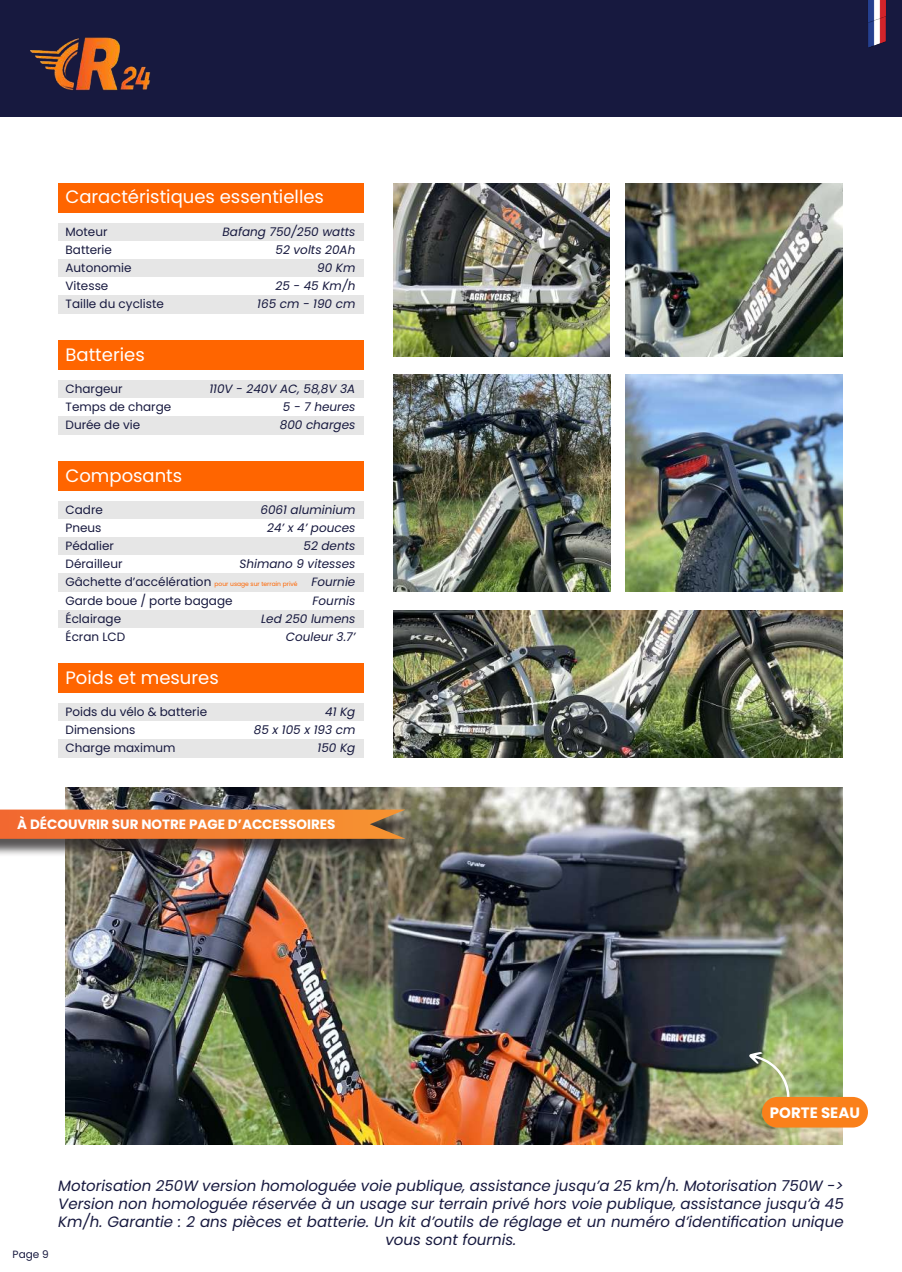
<style>
.page{position:relative;width:902px;height:1272px;background:#fff}
.page>*{position:absolute;margin:0;border:0;box-sizing:border-box;transform-origin:0 0}
.t1{font:18px "Poppins";color:#fff}
.t2{font:italic 15px/18px "Poppins";color:#17193f;text-align:center}
.t3{font:700 15px "Poppins";color:#fff}
.t4{font:700 13.5px "Poppins";color:#fff}
.t5{font:italic 12px/18px "Poppins";color:#17193f;text-align:right}
.t6{font:12px/18px "Poppins";color:#17193f}
.t7{font:10.5px "Poppins";color:#17193f}
.t8{font:6px "Poppins";color:#ff6500}
.s1{font-size:12px;color:#17193f}
</style>
<div class="page">
<div style="left:0;top:0;width:901px;height:117px;background:#17193f"></div>
<img style="left:30px;top:37px;width:121px;height:54px">
<div style="left:58px;top:183px;width:306px;height:29px;background:#ff6500"></div>
<div style="left:58px;top:223px;width:306px;height:18px;background:#e6e6e6"></div>
<div style="left:58px;top:259px;width:306px;height:18px;background:#e6e6e6"></div>
<div style="left:58px;top:295px;width:306px;height:18px;background:#e6e6e6"></div>
<div style="left:58px;top:340px;width:306px;height:30px;background:#ff6500"></div>
<div style="left:58px;top:380px;width:306px;height:18px;background:#e6e6e6"></div>
<div style="left:58px;top:416px;width:306px;height:19px;background:#e6e6e6"></div>
<div style="left:58px;top:461px;width:306px;height:30px;background:#ff6500"></div>
<div style="left:58px;top:501px;width:306px;height:18px;background:#e6e6e6"></div>
<div style="left:58px;top:537px;width:306px;height:19px;background:#e6e6e6"></div>
<div style="left:58px;top:574px;width:306px;height:18px;background:#e6e6e6"></div>
<div style="left:58px;top:663px;width:306px;height:29px;background:#ff6500"></div>
<div style="left:58px;top:703px;width:306px;height:18px;background:#e6e6e6"></div>
<div style="left:58px;top:739px;width:306px;height:18px;background:#e6e6e6"></div>
<img style="left:393px;top:184px;width:216px;height:172px">
<img style="left:625px;top:184px;width:217px;height:172px">
<img style="left:393px;top:375px;width:218px;height:216px">
<img style="left:625px;top:375px;width:217px;height:216px">
<img style="left:393px;top:610px;width:449px;height:147px">
<img style="left:65px;top:787px;width:777px;height:357px">
<div style="left:58px;top:610px;width:306px;height:18px;background:#e6e6e6"></div>
<div style="left:0;top:811px;width:422px;height:46px;background:#231f20;opacity:.75"></div>
<svg style="left:0;top:809px;width:405px;height:29px;background:#eb7c33"></svg>
<img style="left:868px;top:24px;width:18px;height:24px">
<img style="left:868px;top:0;width:18px;height:24px">
<svg style="left:748px;top:1051px;width:43px;height:56px;background:#acb882"></svg>
<div style="left:762px;top:1096px;width:105px;height:31px;background:#fa801a;border-radius:15px"></div>
<p class="t1" style="left:65px;top:187px;width:260px">Caractéristiques essentielles</p>
<p class="t6" style="left:65px;top:222px;width:100px">Moteur<br>Batterie<br>Autonomie<br>Vitesse<br>Taille du cycliste</p>
<p class="t1" style="left:65px;top:344px;width:81px">Batteries</p>
<p class="t6" style="left:65px;top:380px;width:107px">Chargeur<br>Temps de charge<br>Durée de vie</p>
<p class="t1" style="left:65px;top:465px;width:118px">Composants</p>
<p class="t5" style="left:222px;top:222px;width:134px">Bafang 750/250 watts<br>52 volts 20Ah<br>90 Km<br>25 - 45 Km/h<br>165 cm - 190 cm</p>
<p class="t5" style="left:280px;top:380px;width:77px;text-align:justify;text-indent:-70px">110V - 240V AC, 58,8V 3A 5 - 7 heures 800 charges</p>
<p class="t5" style="left:239px;top:501px;width:117px">6061 aluminium<br>24’ x 4’ pouces<br>52 dents<br>Shimano 9 vitesses<br>Fournie</p>
<p class="t6" style="left:65px;top:501px;width:58px">Cadre<br>Pneus<br>Pédalier<br>Dérailleur</p>
<p class="t8" style="left:65px;top:581px;width:233px"><span class="s1">Gâchette d’accélération</span> pour usage sur terrain privé</p>
<p class="t6" style="left:65px;top:591px;width:168px">Garde boue / porte bagage</p>
<p class="t5" style="left:312px;top:591px;width:44px">Fournis</p>
<p class="t6" style="left:65px;top:609px;width:61px">Éclairage<br>Écran LCD</p>
<p class="t5" style="left:261px;top:609px;width:96px">Led 250 lumens<br>Couleur 3.7’</p>
<p class="t1" style="left:65px;top:667px;width:155px">Poids et mesures</p>
<p class="t6" style="left:65px;top:702px;width:143px">Poids du vélo &amp; batterie<br>Dimensions<br>Charge maximum</p>
<p class="t5" style="left:254px;top:702px;width:103px">41 Kg<br>85 x 105 x 193 cm<br>150 Kg</p>
<p class="t4" style="left:17px;top:816px;width:320px">À DÉCOUVRIR SUR NOTRE PAGE D’ACCESSOIRES</p>
<p class="t3" style="left:769px;top:1103px;width:92px">PORTE SEAU</p>
<p class="t7" style="left:13px;top:1247px;width:38px">Page 9</p>
<p class="t2" style="left:58px;top:1176px;width:786px">Motorisation 250W version homologuée voie publique, assistance jusqu’a 25 km/h. Motorisation 750W -&gt; Version non homologuée réservée à un usage sur terrain privé hors voie publique, assistance jusqu’à 45<br>Km/h. Garantie : 2 ans pièces et batterie. Un kit d’outils de réglage et un numéro d’identification unique vous sont fournis.</p>
</div>
